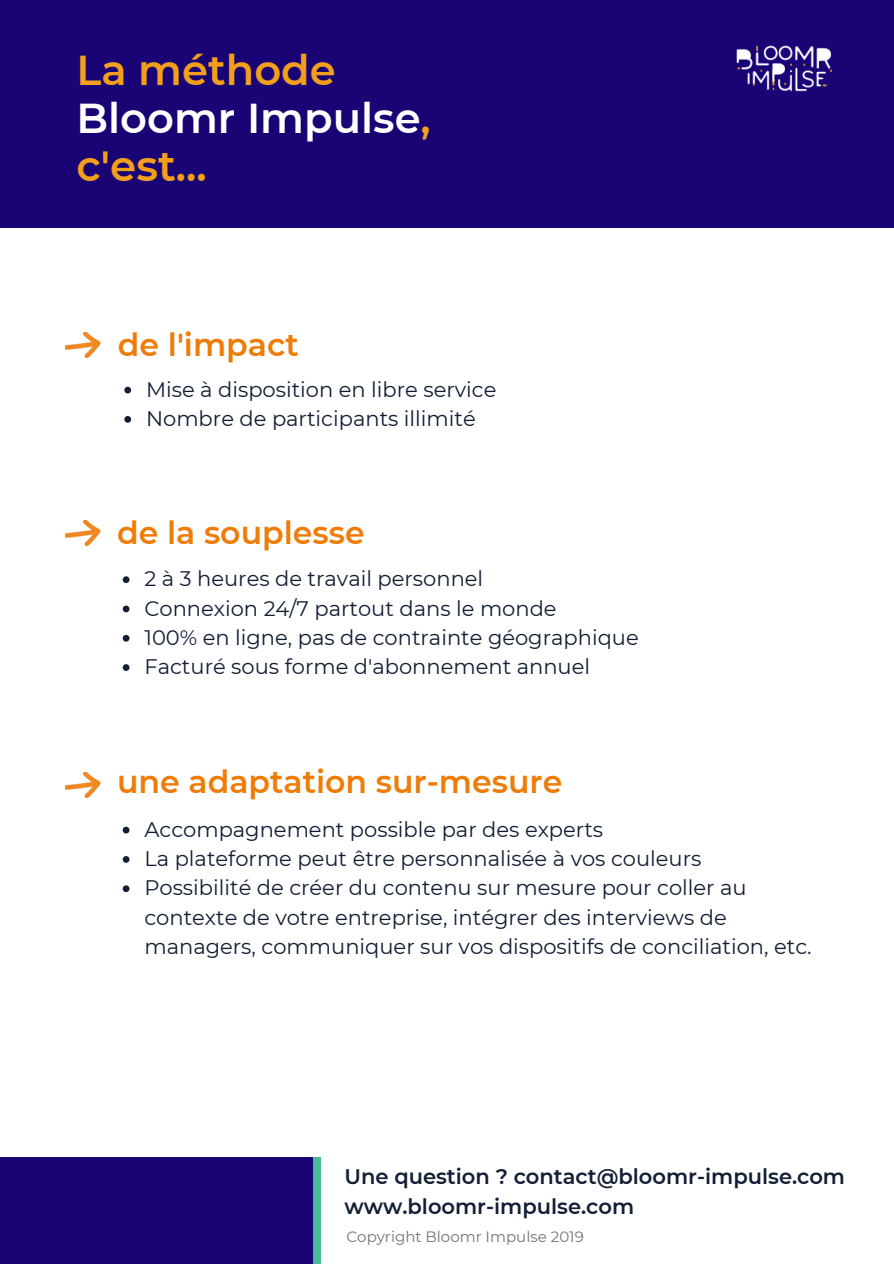
<style>
.page{position:relative;width:894px;height:1264px;background:#fff}
.page>*{position:absolute;margin:0;border:0;box-sizing:border-box;transform-origin:0 0}
.t1{font:600 42px "Montserrat";color:#f29f1c}
.t2{font:600 41.7px/48.4px "Montserrat";color:#fff}
.t3{font:600 31.5px "Montserrat";color:#ee7c06}
.t4{font:21px/29.2px "Montserrat";color:#121e35}
.t5{font:600 21px/29.2px "Montserrat";color:#121e35}
.t6{font:15px "Montserrat";color:#737373}
.s1{color:#f29f1c}
</style>
<div class="page">
<div style="left:0;top:0;width:893px;height:227px;background:#1a0475"></div>
<svg style="left:123px;top:576px;width:6px;height:7px"></svg>
<svg style="left:123px;top:605px;width:6px;height:7px"></svg>
<svg style="left:123px;top:635px;width:6px;height:6px"></svg>
<svg style="left:123px;top:664px;width:6px;height:7px"></svg>
<div style="left:297px;top:1157px;width:24px;height:106px;background:#49bb97"></div>
<div style="left:0;top:1157px;width:312px;height:106px;background:#1a0475"></div>
<img style="left:65px;top:520px;width:35px;height:25px">
<svg style="left:123px;top:826px;width:6px;height:7px"></svg>
<svg style="left:123px;top:856px;width:6px;height:6px"></svg>
<svg style="left:123px;top:885px;width:6px;height:7px"></svg>
<svg style="left:124px;top:387px;width:7px;height:6px"></svg>
<svg style="left:124px;top:416px;width:7px;height:7px"></svg>
<img style="left:65px;top:772px;width:35px;height:25px">
<img style="left:65px;top:332px;width:35px;height:25px">
<img style="left:736px;top:45px;width:96px;height:47px">
<h2 class="t2" style="left:76px;top:45px;width:356px"><span class="s1">La méthode<br></span>Bloomr Impulse<span class="s1">,</span></h2>
<h1 class="t1" style="left:76px;top:141px;width:132px">c'est...</h1>
<h3 class="t3" style="left:118px;top:325px;width:182px">de l'impact</h3>
<p class="t4" style="left:146px;top:375px;width:352px">Mise à disposition en libre service<br>Nombre de participants illimité</p>
<h3 class="t3" style="left:117px;top:513px;width:249px">de la souplesse</h3>
<p class="t4" style="left:144px;top:564px;width:495px">2 à 3 heures de travail personnel<br>Connexion 24/7 partout dans le monde<br>100% en ligne, pas de contrainte géographique Facturé sous forme d'abonnement annuel</p>
<h3 class="t3" style="left:117px;top:762px;width:446px">une adaptation sur-mesure</h3>
<p class="t4" style="left:144px;top:814px;width:668px">Accompagnement possible par des experts<br>La plateforme peut être personnalisée à vos couleurs Possibilité de créer du contenu sur mesure pour coller au contexte de votre entreprise, intégrer des interviews de managers, communiquer sur vos dispositifs de conciliation, etc.</p>
<p class="t5" style="left:344px;top:1162px;width:502px">Une question ? contact@bloomr-impulse.com www.bloomr-impulse.com</p>
<p class="t6" style="left:346px;top:1227px;width:239px">Copyright Bloomr Impulse 2019</p>
</div>
